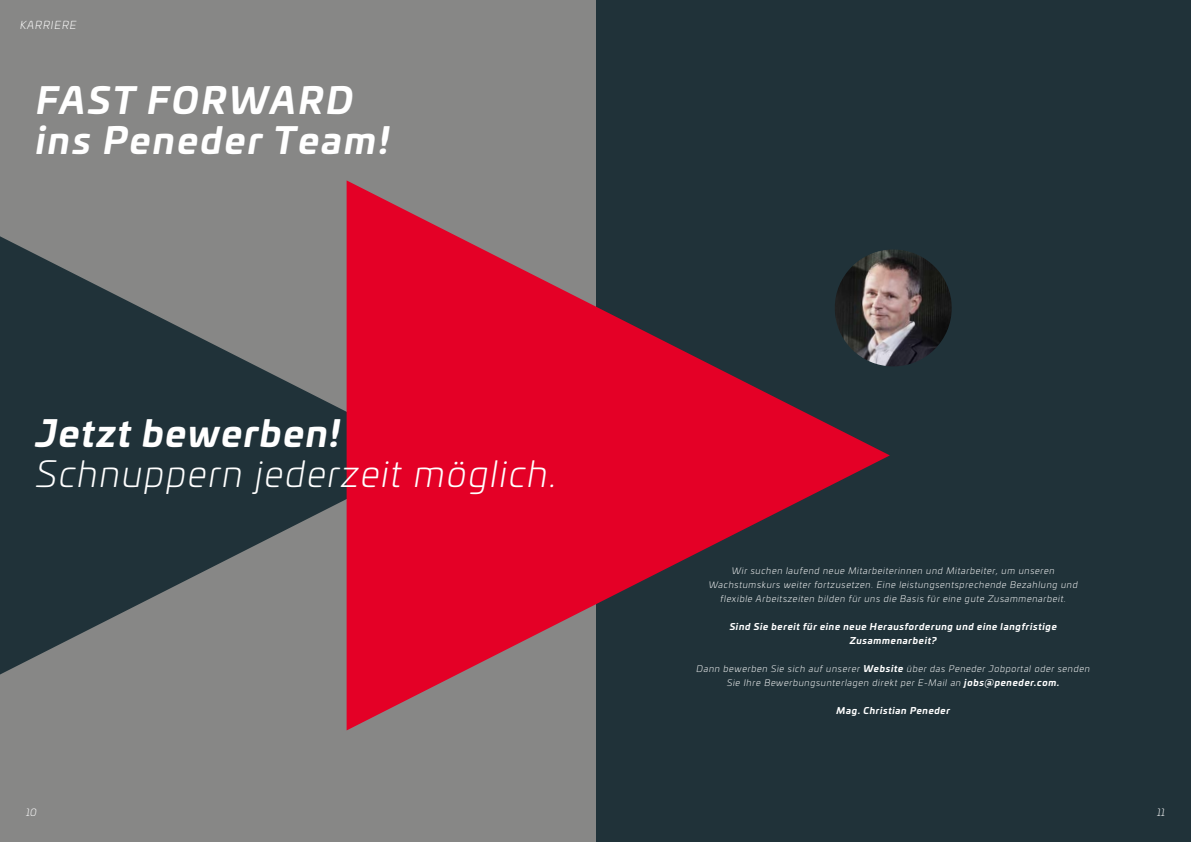
<style>
.page{position:relative;width:1191px;height:842px;background:#fff}
.page>*{position:absolute;margin:0;border:0;box-sizing:border-box;transform-origin:0 0}
.t1{font:italic 300 36px "Univia Pro";letter-spacing:.05em;color:#fff}
.t2{font:italic 700 36px/40px "Univia Pro";letter-spacing:.07em;color:#fff}
.t3{font:italic 700 36px "Univia Pro";letter-spacing:.05em;color:#fff}
.t4{font:italic 300 11px "Univia Pro";letter-spacing:.085em;color:#fff}
.t5{font:italic 300 10px "Univia Pro";color:#fff}
.t6{font:italic 300 9px/14px "Univia Pro";letter-spacing:.075em;color:#fff;text-align:center}
.t7{font:italic 700 9px/14px "Univia Pro";letter-spacing:.075em;color:#fff;text-align:center}
.s1{font-weight:700}
</style>
<div class="page">
<div style="left:595px;top:0;width:596px;height:842px;background:#203239"></div>
<img style="left:834px;top:249px;width:117px;height:117px;border-radius:58px">
<div style="left:0;top:0;width:595px;height:842px;background:#878786"></div>
<svg style="left:0;top:236px;width:346px;height:438px;fill:#203239"></svg>
<svg style="left:346px;top:180px;width:544px;height:550px"></svg>
<p class="t4" style="left:20px;top:17px;width:58px">KARRIERE</p>
<h1 class="t2" style="left:36px;top:78px;width:355px">FAST FORWARD ins Peneder Team!</h1>
<h1 class="t3" style="left:36px;top:404px;width:306px">Jetzt bewerben!</h1>
<h1 class="t1" style="left:36px;top:448px;width:522px">Schnuppern jederzeit möglich.</h1>
<p class="t6" style="left:709px;top:563px;width:370px">Wir suchen laufend neue Mitarbeiterinnen und Mitarbeiter, um unseren<br>Wachstumskurs weiter fortzusetzen. Eine leistungsentsprechende Bezahlung und flexible Arbeitszeiten bilden für uns die Basis für eine gute Zusammenarbeit.</p>
<p class="t7" style="left:729px;top:619px;width:329px">Sind Sie bereit für eine neue Herausforderung und eine langfristige<br>Zusammenarbeit?</p>
<p class="t6" style="left:696px;top:661px;width:395px">Dann bewerben Sie sich auf unserer <span class="s1">Website</span> über das Peneder Jobportal oder senden<br>Sie Ihre Bewerbungsunterlagen direkt per E-Mail an <span class="s1">jobs@peneder.com.</span></p>
<p class="t7" style="left:836px;top:703px;width:115px">Mag. Christian Peneder</p>
<p class="t5" style="left:26px;top:805px;width:12px">10</p>
<p class="t5" style="left:1157px;top:805px;width:9px">11</p>
</div>
